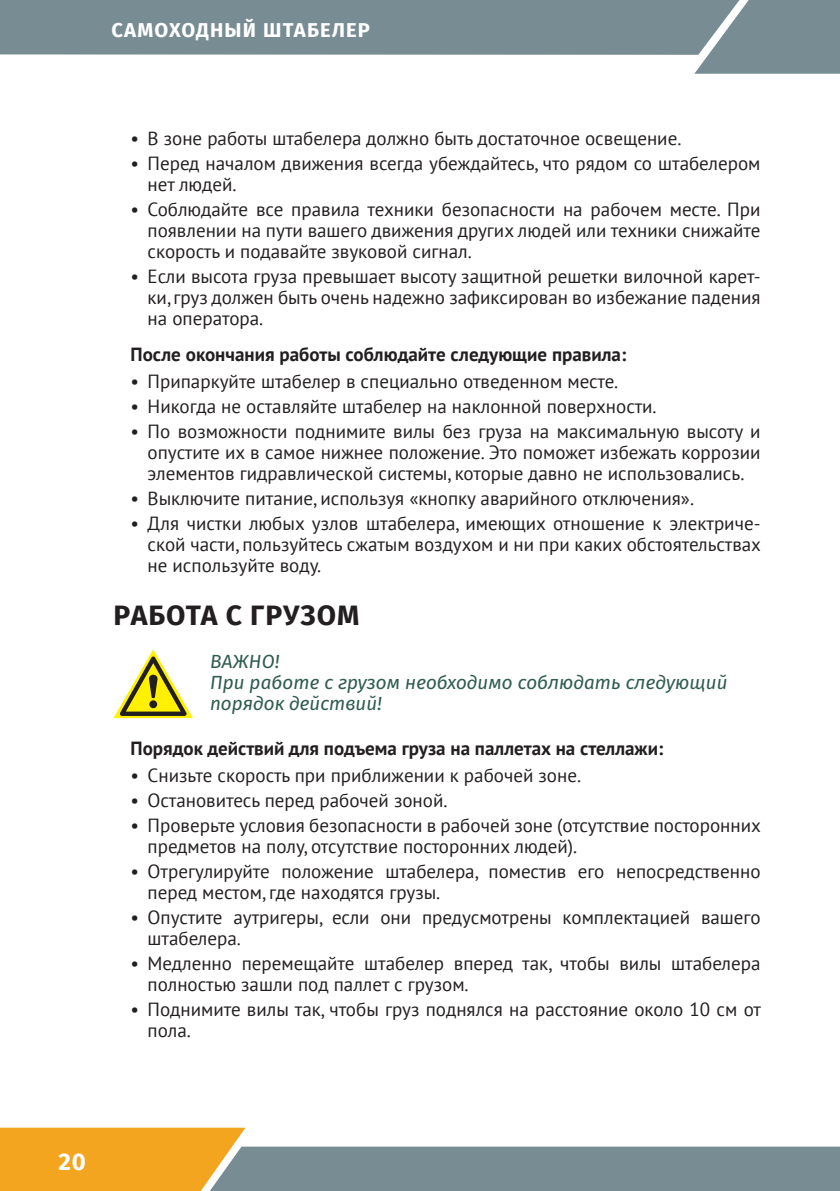
<style>
.page{position:relative;width:840px;height:1191px;background:#fff}
.page>*{position:absolute;margin:0;border:0;box-sizing:border-box;transform-origin:0 0}
.t1{font:700 28px "Fira Sans OT";letter-spacing:.035em;color:#231f20}
.t2{font:700 24px "Fira Sans OT";color:#fff}
.t3{font:700 20px "Fira Sans OT";letter-spacing:.06em;color:#fff}
.t4{font:19px/21px "PT Sans";color:#231f20}
.t5{font:700 19px "PT Sans";color:#231f20}
.t6{font:italic 19px/21px "Fira Sans OT";color:#2f5c50}
</style>
<div class="page">
<div style="left:694px;top:0;width:145px;height:74px;background:#788c94"></div>
<svg style="left:0;top:1127px;width:839px;height:64px"></svg>
<div style="left:0;top:0;width:739px;height:55px;background:#788c94"></div>
<svg style="left:113px;top:649px;width:80px;height:69px"></svg>
<p class="t3" style="left:111px;top:16px;width:260px">САМОХОДНЫЙ ШТАБЕЛЕР</p>
<p class="t4" style="left:130px;top:127px;width:552px">• В зоне работы штабелера должно быть достаточное освещение.</p>
<p class="t4" style="left:147px;top:152px;width:614px;text-indent:-17px">• Перед началом движения всегда убеждайтесь, что рядом со штабелером нет людей.</p>
<p class="t4" style="left:147px;top:198px;width:614px;text-align:justify;text-indent:-17px">• Соблюдайте все правила техники безопасности на рабочем месте. При появлении на пути вашего движения других людей или техники снижайте скорость и подавайте звуковой сигнал.</p>
<p class="t4" style="left:147px;top:265px;width:614px;text-align:justify;text-indent:-17px">• Если высота груза превышает высоту защитной решетки вилочной карет&shy;ки, груз должен быть очень надежно зафиксирован во избежание падения на оператора.</p>
<p class="t5" style="left:130px;top:342px;width:497px">После окончания работы соблюдайте следующие правила:</p>
<p class="t4" style="left:130px;top:370px;width:489px">• Припаркуйте штабелер в специально отведенном месте.</p>
<p class="t4" style="left:130px;top:395px;width:527px">• Никогда не оставляйте штабелер на наклонной поверхности.</p>
<p class="t4" style="left:147px;top:420px;width:614px;text-align:justify;text-indent:-17px">• По возможности поднимите вилы без груза на максимальную высоту и опустите их в самое нижнее положение. Это поможет избежать коррозии элементов гидравлической системы, которые давно не использовались.</p>
<p class="t4" style="left:130px;top:487px;width:564px">• Выключите питание, используя «кнопку аварийного отключения».</p>
<p class="t4" style="left:147px;top:512px;width:614px;text-align:justify;text-indent:-17px">• Для чистки любых узлов штабелера, имеющих отношение к электриче&shy;ской части, пользуйтесь сжатым воздухом и ни при каких обстоятельствах не используйте воду.</p>
<h1 class="t1" style="left:114px;top:595px;width:247px">РАБОТА С ГРУЗОМ</h1>
<p class="t6" style="left:210px;top:652px;width:518px">ВАЖНО!<br>При работе с грузом необходимо соблюдать следующий порядок действий!</p>
<p class="t5" style="left:130px;top:735px;width:534px">Порядок действий для подъема груза на паллетах на стеллажи:</p>
<p class="t4" style="left:130px;top:764px;width:452px">• Снизьте скорость при приближении к рабочей зоне.</p>
<p class="t4" style="left:130px;top:789px;width:318px">• Остановитесь перед рабочей зоной.</p>
<p class="t4" style="left:147px;top:814px;width:614px;text-indent:-17px">• Проверьте условия безопасности в рабочей зоне (отсутствие посторонних предметов на полу, отсутствие посторонних людей).</p>
<p class="t4" style="left:147px;top:860px;width:614px;text-indent:-17px">• Отрегулируйте положение штабелера, поместив его непосредственно перед местом, где находятся грузы.</p>
<p class="t4" style="left:147px;top:906px;width:614px;text-indent:-17px">• Опустите аутригеры, если они предусмотрены комплектацией вашего штабелера.</p>
<p class="t4" style="left:147px;top:952px;width:614px;text-indent:-17px">• Медленно перемещайте штабелер вперед так, чтобы вилы штабелера полностью зашли под паллет с грузом.</p>
<p class="t4" style="left:147px;top:998px;width:614px;text-indent:-17px">• Поднимите вилы так, чтобы груз поднялся на расстояние около 10 см от пола.</p>
<p class="t2" style="left:59px;top:1144px;width:29px">20</p>
</div>
